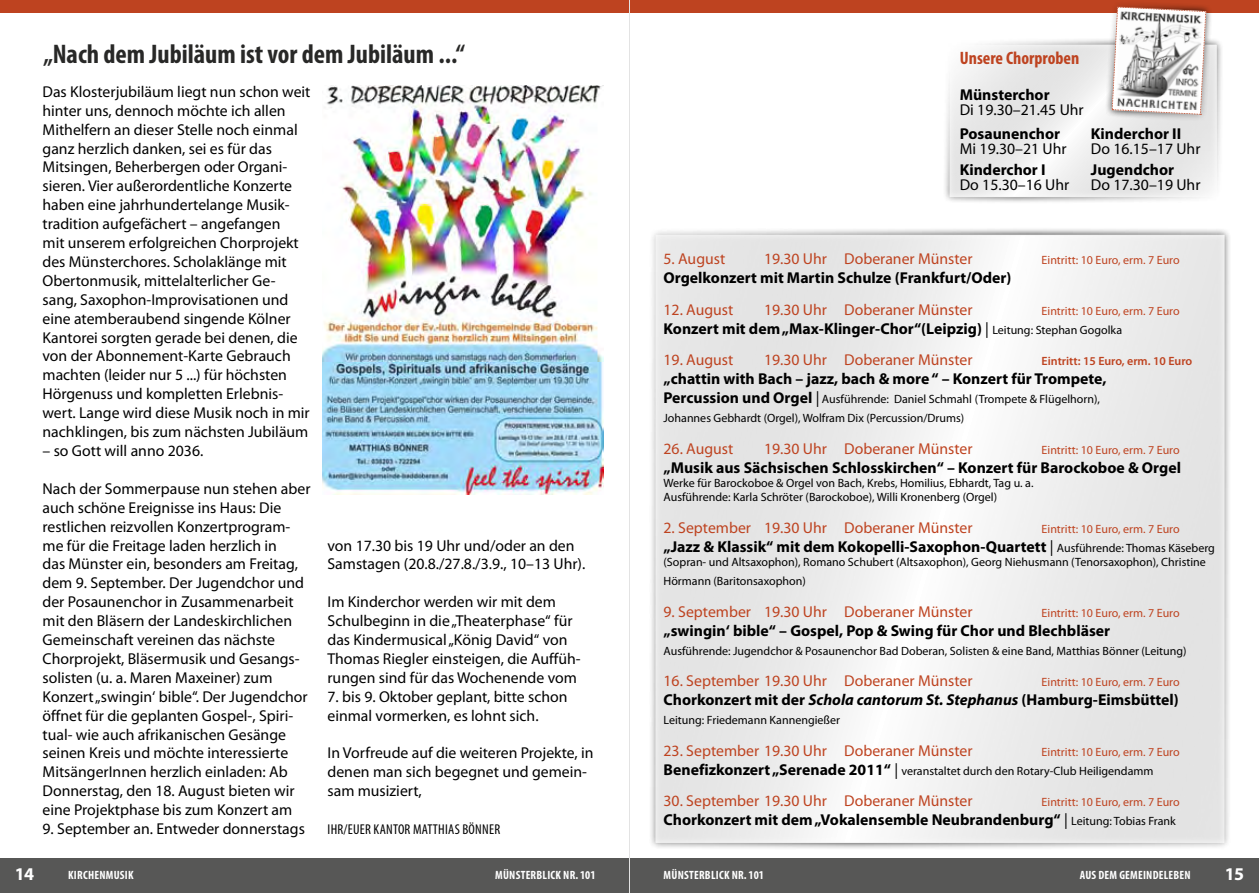
<style>
.page{position:relative;width:1259px;height:893px;background:#fff}
.page>*{position:absolute;margin:0;border:0;box-sizing:border-box;transform-origin:0 0}
.t1{font:700 condensed 27px "Myriad Pro";color:#282827}
.t2{font:700 condensed 18px "Myriad Pro";color:#be4320}
.t3{font:700 18px "Myriad Pro";color:#fff}
.t4{font:15.75px/18.9px "Myriad Pro";color:#000}
.t5{font:700 15.75px "Myriad Pro";color:#000}
.t6{font:15.75px "Myriad Pro";color:#be4320}
.t7{font:condensed 14.25px "Myriad Pro";letter-spacing:.02em;color:#000}
.t8{font:12px/18.9px "Myriad Pro";color:#000}
.t9{font:12px "Myriad Pro";color:#be4320}
.t10{font:700 condensed 12px "Myriad Pro";letter-spacing:.02em;color:#fff}
.t11{font:600 12px "Myriad Pro";color:#be4320}
.s1{font-weight:400}
.s2{font-weight:400;font-size:12px}
.s3{font-weight:700;font-size:15.75px}
.s4{font-size:15.75px}
.s5{font-style:italic}
.s6{color:#be4320}
</style>
<div class="page">
<div style="left:648px;top:227px;width:583px;height:623px;background:#000;opacity:.85"></div>
<svg style="left:656px;top:235px;width:567px;height:607px;fill:#e9e9e9"></svg>
<div style="left:942px;top:37px;width:281px;height:167px;background:#000;opacity:.85"></div>
<svg style="left:950px;top:45px;width:266px;height:152px;fill:#e9e9e9"></svg>
<img style="left:322px;top:86px;width:281px;height:408px">
<div style="left:0;top:0;width:629px;height:13px;background:#be4320"></div>
<div style="left:0;top:859px;width:629px;height:34px;background:#575756"></div>
<div style="left:629px;top:859px;width:630px;height:34px;background:#575756"></div>
<div style="left:629px;top:0;width:630px;height:13px;background:#be4320"></div>
<hr style="left:629px;top:0;width:1px;height:893px;background:#e3e3e3">
<div style="left:1105px;top:0;width:108px;height:121px;background:#000;opacity:.85"></div>
<svg style="left:1111px;top:6px;width:95px;height:109px"></svg>
<h1 class="t1" style="left:44px;top:37px;width:423px">„NACH DEM JUBILÄUM IST VOR DEM JUBILÄUM ...“</h1>
<p class="t2" style="left:959px;top:47px;width:121px">UNSERE CHORPROBEN</p>
<p class="t5" style="left:959px;top:84px;width:91px">Münsterchor</p>
<p class="t4" style="left:959px;top:100px;width:125px">Di 19.30–21.45 Uhr</p>
<p class="t5" style="left:959px;top:123px;width:102px">Posaunenchor</p>
<p class="t4" style="left:959px;top:139px;width:108px">Mi 19.30–21 Uhr</p>
<p class="t5" style="left:959px;top:159px;width:87px">Kinderchor I</p>
<p class="t4" style="left:959px;top:175px;width:111px">Do 15.30–16 Uhr</p>
<p class="t4" style="left:43px;top:82px;width:269px">Das Klosterjubiläum liegt nun schon weit hinter uns, dennoch möchte ich allen Mithelfern an dieser Stelle noch einmal ganz herzlich danken, sei es für das Mitsingen, Beherbergen oder Organi&shy;sieren. Vier außerordentliche Konzerte haben eine jahrhundertelange Musik&shy;tradition aufgefächert – angefangen<br>mit unserem erfolgreichen Chorprojekt des Münsterchores. Scholaklänge mit Obertonmusik, mittelalterlicher Ge&shy;sang, Saxophon-Improvisationen und eine atemberaubend singende Kölner Kantorei sorgten gerade bei denen, die von der Abonnement-Karte Gebrauch machten (leider nur 5 ...) für höchsten Hörgenuss und kompletten Erlebnis&shy;wert. Lange wird diese Musik noch in mir nachklingen, bis zum nächsten Jubiläum</p>
<p class="t4" style="left:43px;top:441px;width:162px">– so Gott will anno 2036.</p>
<p class="t4" style="left:43px;top:479px;width:269px">Nach der Sommerpause nun stehen aber auch schöne Ereignisse ins Haus: Die restlichen reizvollen Konzertprogram&shy;me für die Freitage laden herzlich in<br>das Münster ein, besonders am Freitag, dem 9. September. Der Jugendchor und der Posaunenchor in Zusammenarbeit mit den Bläsern der Landeskirchlichen Gemeinschaft vereinen das nächste Chorprojekt, Bläsermusik und Gesangs&shy;solisten (u. a. Maren Maxeiner) zum Konzert „swingin‘ bible“. Der Jugendchor öffnet für die geplanten Gospel-, Spiri&shy;tual- wie auch afrikanischen Gesänge seinen Kreis und möchte interessierte MitsängerInnen herzlich einladen: Ab Donnerstag, den 18. August bieten wir eine Projektphase bis zum Konzert am</p>
<p class="t4" style="left:43px;top:819px;width:264px">9. September an. Entweder donnerstags</p>
<p class="t5" style="left:1091px;top:123px;width:92px">Kinderchor II</p>
<p class="t4" style="left:1091px;top:139px;width:111px">Do 16.15–17 Uhr</p>
<p class="t5" style="left:1091px;top:159px;width:85px">Jugendchor</p>
<p class="t4" style="left:1091px;top:175px;width:111px">Do 17.30–19 Uhr</p>
<p class="t6" style="left:663px;top:249px;width:63px">5. August</p>
<p class="t6" style="left:764px;top:249px;width:210px">19.30 Uhr Doberaner Münster</p>
<p class="t9" style="left:1041px;top:253px;width:140px">Eintritt: 10 Euro, erm. 7 Euro</p>
<p class="t5" style="left:663px;top:267px;width:349px">Orgelkonzert mit Martin Schulze (Frankfurt/Oder)</p>
<p class="t6" style="left:663px;top:300px;width:71px">12. August</p>
<p class="t6" style="left:764px;top:300px;width:210px">19.30 Uhr Doberaner Münster</p>
<p class="t9" style="left:1041px;top:303px;width:140px">Eintritt: 10 Euro, erm. 7 Euro</p>
<p class="t5" style="left:663px;top:318px;width:460px">Konzert mit dem „Max-Klinger-Chor“(Leipzig) <span class="s1">|</span> <span class="s2">Leitung: Stephan Gogolka</span></p>
<p class="t6" style="left:663px;top:350px;width:71px">19. August</p>
<p class="t6" style="left:764px;top:350px;width:210px">19.30 Uhr Doberaner Münster</p>
<p class="t11" style="left:1041px;top:354px;width:152px">Eintritt: 15 Euro, erm. 10 Euro</p>
<p class="t5" style="left:663px;top:369px;width:444px">„chattin with Bach – jazz, bach &amp; more “ – Konzert für Trompete,</p>
<p class="t8" style="left:663px;top:389px;width:438px"><span class="s3">Percussion und Orgel</span> <span class="s4">|</span> Ausführende: Daniel Schmahl (Trompete &amp; Flügelhorn),<br>Johannes Gebhardt (Orgel), Wolfram Dix (Percussion/Drums)</p>
<p class="t6" style="left:663px;top:439px;width:71px">26. August</p>
<p class="t6" style="left:764px;top:439px;width:210px">19.30 Uhr Doberaner Münster</p>
<p class="t9" style="left:1041px;top:442px;width:140px">Eintritt: 10 Euro, erm. 7 Euro</p>
<p class="t5" style="left:663px;top:457px;width:519px">„Musik aus Sächsischen Schlosskirchen“ – Konzert für Barockoboe &amp; Orgel</p>
<p class="t8" style="left:663px;top:476px;width:371px;line-height:14.4px">Werke für Barockoboe &amp; Orgel von Bach, Krebs, Homilius, Ebhardt, Tag u. a.<br>Ausführende: Karla Schröter (Barockoboe), Willi Kronenberg (Orgel)</p>
<p class="t6" style="left:663px;top:518px;width:310px">2. September 19.30 Uhr Doberaner Münster</p>
<p class="t9" style="left:1041px;top:522px;width:140px">Eintritt: 10 Euro, erm. 7 Euro</p>
<p class="t5" style="left:663px;top:536px;width:553px">„Jazz &amp; Klassik“ mit dem Kokopelli-Saxophon-Quartett <span class="s1">|</span> <span class="s2">Ausführende: Thomas Käseberg</span></p>
<p class="t8" style="left:663px;top:553px;width:544px">(Sopran- und Altsaxophon), Romano Schubert (Altsaxophon), Georg Niehusmann (Tenorsaxophon), Christine<br>Hörmann (Baritonsaxophon)</p>
<p class="t6" style="left:663px;top:602px;width:310px">9. September 19.30 Uhr Doberaner Münster</p>
<p class="t9" style="left:1041px;top:605px;width:140px">Eintritt: 10 Euro, erm. 7 Euro</p>
<p class="t5" style="left:663px;top:620px;width:448px">„swingin‘ bible“ – Gospel, Pop &amp; Swing für Chor und Blechbläser</p>
<p class="t8" style="left:663px;top:641px;width:524px">Ausführende: Jugendchor &amp; Posaunenchor Bad Doberan, Solisten &amp; eine Band, Matthias Bönner (Leitung)</p>
<p class="t6" style="left:663px;top:671px;width:310px">16. September 19.30 Uhr Doberaner Münster</p>
<p class="t9" style="left:1041px;top:675px;width:140px">Eintritt: 10 Euro, erm. 7 Euro</p>
<p class="t5" style="left:663px;top:690px;width:517px">Chorkonzert mit der <span class="s5">Schola cantorum St. Stephanus</span> (Hamburg-Eimsbüttel)</p>
<p class="t8" style="left:663px;top:710px;width:178px">Leitung: Friedemann Kannengießer</p>
<p class="t6" style="left:663px;top:741px;width:310px">23. September 19.30 Uhr Doberaner Münster</p>
<p class="t4" style="left:327px;top:535px;width:259px">von 17.30 bis 19 Uhr und/oder an den<br>Samstagen (20.8./27.8./3.9., 10–13 Uhr).</p>
<p class="t4" style="left:327px;top:592px;width:255px">Im Kinderchor werden wir mit dem Schulbeginn in die „Theaterphase“ für das Kindermusical „König David“ von Thomas Riegler einsteigen, die Auffüh&shy;rungen sind für das Wochenende vom</p>
<p class="t4" style="left:327px;top:687px;width:241px">7. bis 9. Oktober geplant, bitte schon einmal vormerken, es lohnt sich.</p>
<p class="t4" style="left:327px;top:743px;width:267px">In Vorfreude auf die weiteren Projekte, in denen man sich begegnet und gemein&shy;sam musiziert,</p>
<p class="t7" style="left:328px;top:821px;width:174px">IHR/EUER KANTOR MATTHIAS BÖNNER</p>
<p class="t8" style="left:663px;top:742px;width:518px;text-indent:378px"><span class="s6">Eintritt: 10 Euro, erm. 7 Euro<br></span><span class="s3">Benefizkonzert „Serenade 2011“</span> <span class="s4">|</span> veranstaltet durch den Rotary-Club Heiligendamm</p>
<p class="t6" style="left:663px;top:791px;width:310px">30. September 19.30 Uhr Doberaner Münster</p>
<p class="t9" style="left:1041px;top:795px;width:140px">Eintritt: 10 Euro, erm. 7 Euro</p>
<p class="t5" style="left:663px;top:810px;width:514px">Chorkonzert mit dem „Vokalensemble Neubrandenburg“ <span class="s1">|</span> <span class="s2">Leitung: Tobias Frank</span></p>
<p class="t3" style="left:15px;top:862px;width:21px">14</p>
<p class="t10" style="left:68px;top:867px;width:67px">KIRCHENMUSIK</p>
<p class="t10" style="left:495px;top:867px;width:102px">MÜNSTERBLICK NR. 101</p>
<p class="t10" style="left:663px;top:867px;width:102px">MÜNSTERBLICK NR. 101</p>
<p class="t10" style="left:1079px;top:867px;width:112px">AUS DEM GEMEINDELEBEN</p>
<p class="t3" style="left:1225px;top:862px;width:21px">15</p>
<p class="t10" style="left:1057px;top:865px;width:135px">AUS UNSEREM GEMEINDELEBEN</p>
</div>
